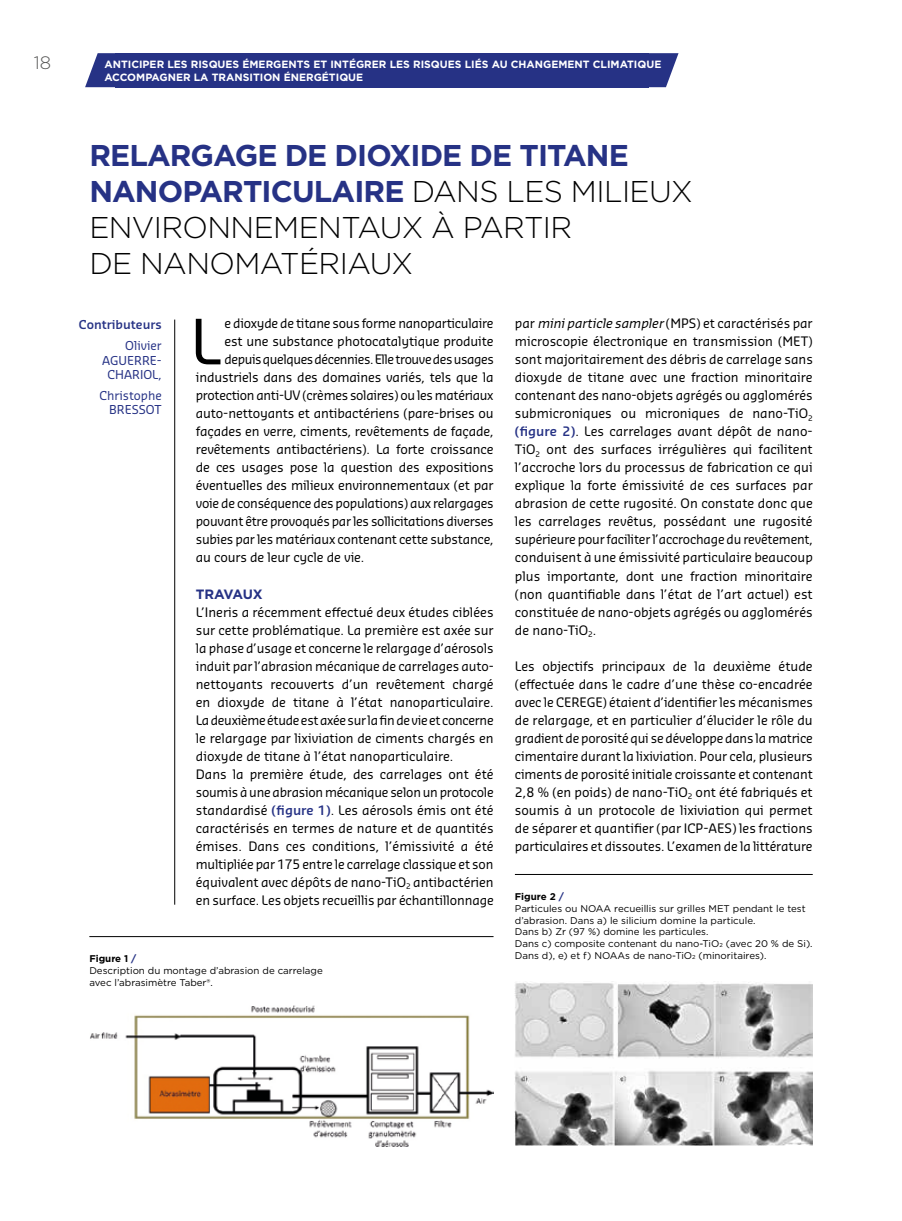
<style>
.page{position:relative;width:902px;height:1221px;background:#fff}
.page>*{position:absolute;margin:0;border:0;box-sizing:border-box;transform-origin:0 0}
.t1{font:60.75px "Sansa Pro";color:#000}
.t2{font:300 30px/36px "Gotham";letter-spacing:-.02em;color:#000}
.t3{font:300 18px "Gotham";color:#565655}
.t4{font:700 13.5px "Gotham";letter-spacing:-.02em;color:#263285}
.t5{font:12.75px/18px "Sansa Pro";letter-spacing:-.01em;color:#000;text-align:justify}
.t6{font:12.75px "Sansa Pro";letter-spacing:-.03em;color:#000}
.t7{font:12px/14.4px "Sansa Pro";color:#263285;text-align:right}
.t8{font:600 12px "Sansa Pro";color:#263285}
.t9{font:700 10.5px/12.6px "Gotham";color:#fff}
.t10{font:9.75px/11.7px "Gotham";color:#000}
.s1{font-weight:700;color:#263285}
.s2{font-weight:600;color:#263285}
.s3{font-weight:700}
.s4{font-style:italic}
.s5{font-size:5.7px}
</style>
<div class="page">
<div style="left:115px;top:53px;width:533px;height:34px;background:#263285"></div>
<svg style="left:85px;top:53px;width:30px;height:34px"></svg>
<svg style="left:648px;top:53px;width:30px;height:34px"></svg>
<hr style="left:174px;top:319px;width:1px;height:585px;background:#000">
<hr style="left:89px;top:936px;width:404px;height:1px;background:#000">
<hr style="left:515px;top:874px;width:297px;height:1px;background:#000">
<img style="left:90px;top:1005px;width:403px;height:141px">
<img style="left:515px;top:981px;width:297px;height:164px">
<h3 class="t3" style="left:34px;top:52px;width:19px">18</h3>
<p class="t9" style="left:104px;top:58px;width:558px">ANTICIPER LES RISQUES ÉMERGENTS ET INTÉGRER LES RISQUES LIÉS AU CHANGEMENT CLIMATIQUE<br>ACCOMPAGNER LA TRANSITION ÉNERGÉTIQUE</p>
<h2 class="t2" style="left:89px;top:137px;width:605px"><span class="s1">RELARGAGE DE DIOXIDE DE TITANE<br>NANOPARTICULAIRE</span> DANS LES MILIEUX<br>ENVIRONNEMENTAUX À PARTIR<br>DE NANOMATÉRIAUX</h2>
<p class="t8" style="left:79px;top:317px;width:84px">Contributeurs</p>
<p class="t7" style="left:102px;top:338px;width:61px">Olivier<br>AGUERRE-<br>CHARIOL,</p>
<p class="t7" style="left:99px;top:387px;width:64px">Christophe<br>BRESSOT</p>
<h1 class="t1" style="left:190px;top:302px;width:33px">L</h1>
<p class="t5" style="left:224px;top:314px;width:270px">e dioxyde de titane sous forme nanoparticulaire</p>
<p class="t5" style="left:224px;top:332px;width:270px">est une substance photocatalytique produite</p>
<p class="t6" style="left:224px;top:351px;width:271px">depuis quelques décennies. Elle trouve des usages</p>
<p class="t5" style="left:196px;top:368px;width:299px">industriels dans des domaines variés, tels que la</p>
<p class="t5" style="left:196px;top:386px;width:299px">protection anti-UV (crèmes solaires) ou les matériaux</p>
<p class="t5" style="left:196px;top:404px;width:299px">auto-nettoyants et antibactériens (pare-brises ou</p>
<p class="t5" style="left:196px;top:422px;width:299px">façades en verre, ciments, revêtements de façade,</p>
<p class="t5" style="left:196px;top:440px;width:299px">revêtements antibactériens). La forte croissance</p>
<p class="t5" style="left:196px;top:458px;width:299px">de ces usages pose la question des expositions</p>
<p class="t5" style="left:196px;top:476px;width:299px">éventuelles des milieux environnementaux (et par</p>
<p class="t5" style="left:196px;top:494px;width:299px">voie de conséquence des populations) aux relargages</p>
<p class="t5" style="left:196px;top:512px;width:299px">pouvant être provoqués par les sollicitations diverses</p>
<p class="t5" style="left:196px;top:530px;width:299px">subies par les matériaux contenant cette substance,</p>
<p class="t5" style="left:196px;top:548px;width:170px">au cours de leur cycle de vie.</p>
<p class="t4" style="left:196px;top:584px;width:68px">TRAVAUX</p>
<p class="t5" style="left:196px;top:602px;width:299px;text-align:left">L’Ineris a récemment effectué deux études ciblées sur cette problématique. La première est axée sur la phase d’usage et concerne le relargage d’aérosols induit par l’abrasion mécanique de carrelages auto&shy;nettoyants recouverts d’un revêtement chargé en dioxyde de titane à l’état nanoparticulaire.<br>La deuxième étude est axée sur la fin de vie et concerne le relargage par lixiviation de ciments chargés en dioxyde de titane à l’état nanoparticulaire.<br>Dans la première étude, des carrelages ont été soumis à une abrasion mécanique selon un protocole standardisé <span class="s2">(figure 1)</span>. Les aérosols émis ont été caractérisés en termes de nature et de quantités émises. Dans ces conditions, l’émissivité a été multipliée par 175 entre le carrelage classique et son équivalent avec dépôts de nano-TiO<sub>2</sub> antibactérien en surface. Les objets recueillis par échantillonnage</p>
<p class="t10" style="left:89px;top:952px;width:235px"><span class="s3">Figure 1</span> <span class="s1">/<br></span>Description du montage d’abrasion de carrelage avec l’abrasimètre Taber®.</p>
<p class="t5" style="left:515px;top:314px;width:299px">par <span class="s4">miniparticle sampler</span>(MPS) et caractérisés par microscopie électronique en transmission (MET) sont majoritairement des débris de carrelage sans dioxyde de titane avec une fraction minoritaire contenant des nano-objets agrégés ou agglomérés submicroniques ou microniques de nano-TiO<sub>2 </sub><span class="s2">(figure 2)</span>. Les carrelages avant dépôt de nano-TiO<sub>2</sub> ont des surfaces irrégulières qui facilitent l’accroche lors du processus de fabrication ce qui explique la forte émissivité de ces surfaces par abrasion de cette rugosité. On constate donc que les carrelages revêtus, possédant une rugosité supérieure pour faciliter l’accrochage du revêtement, conduisent à une émissivité particulaire beaucoup plus importante, dont une fraction minoritaire (non quantifiable dans l’état de l’art actuel) est constituée de nano-objets agrégés ou agglomérés de nano-TiO<sub>2</sub>.</p>
<p class="t5" style="left:515px;top:656px;width:299px">Les objectifs principaux de la deuxième étude (effectuée dans le cadre d’une thèse co-encadrée avec le CEREGE) étaient d’identifier les mécanismes de relargage, et en particulier d’élucider le rôle du gradient de porosité qui se développe dans la matrice cimentaire durant la lixiviation. Pour cela, plusieurs ciments de porosité initiale croissante et contenant 2,8 % (en poids) de nano-TiO<sub>2</sub> ont été fabriqués et soumis à un protocole de lixiviation qui permet de séparer et quantifier (par ICP-AES) les fractions particulaires et dissoutes. L’examen de la littérature</p>
<p class="t10" style="left:515px;top:890px;width:299px"><span class="s3">Figure 2</span> <span class="s1">/<br></span>Particules ou NOAA recueillis sur grilles MET pendant le test d’abrasion. Dans a) le silicium domine la particule.<br>Dans b) Zr (97 %) domine les particules.<br>Dans c) composite contenant du nano-TiO<span class="s5">2</span> (avec 20 % de Si).<br>Dans d), e) et f) NOAAs de nano-TiO<span class="s5">2</span> (minoritaires).</p>
</div>
